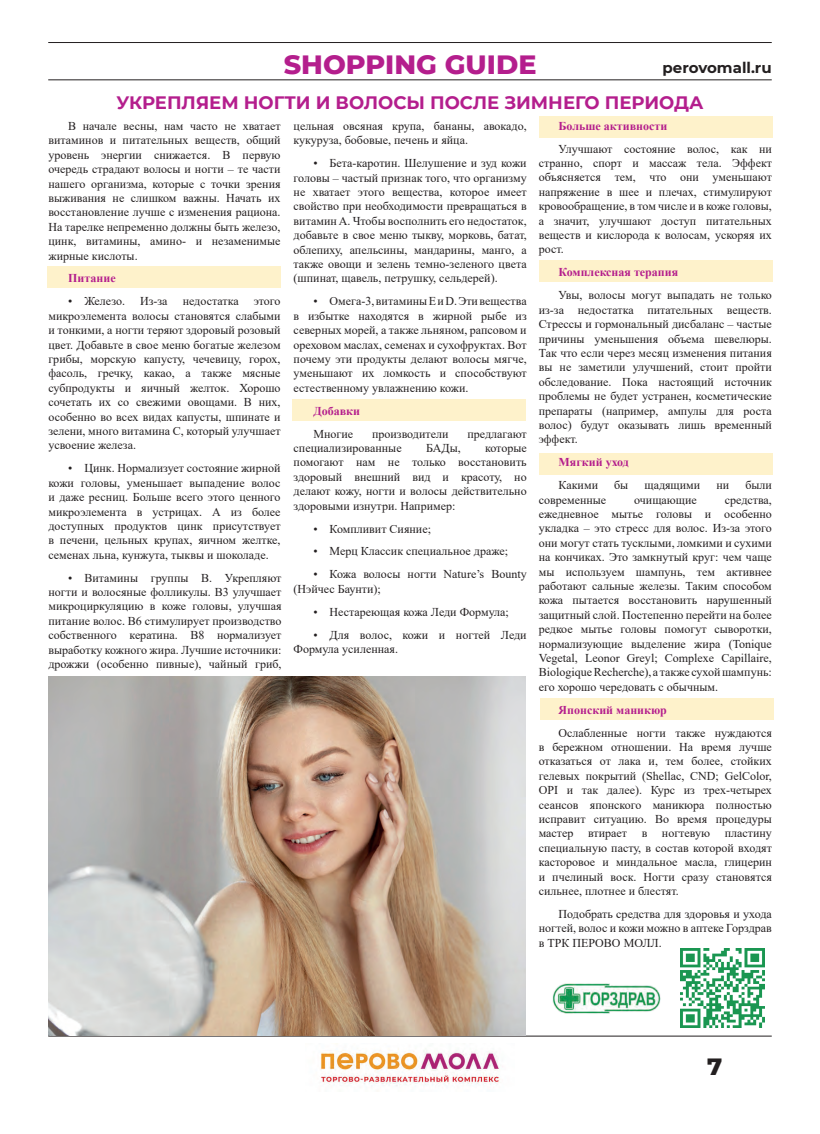
<style>
.page{position:relative;width:820px;height:1134px;background:#fff}
.page>*{position:absolute;margin:0;border:0;box-sizing:border-box;transform-origin:0 0}
.t1{font:800 27px "Montserrat";color:#b41e8d}
.t2{font:800 24px "Montserrat";color:#231f20}
.Оглавление{font:700 18px "Montserrat";color:#b41e8d}
.t3{font:700 15px "Montserrat";color:#231f20}
.Текст{font:12px/14.4px "Times New Roman";color:#231f20;text-align:justify}
.Жирный_текст_лиловый{font:700 12px "Times New Roman";color:#b41e8d}
</style>
<div class="page">
<div style="left:47px;top:266px;width:233px;height:22px;background:#fef2cb"></div>
<div style="left:292px;top:399px;width:233px;height:22px;background:#fef2cb"></div>
<div style="left:539px;top:453px;width:233px;height:21px;background:#fef2cb"></div>
<div style="left:540px;top:699px;width:233px;height:21px;background:#fef2cb"></div>
<div style="left:539px;top:261px;width:233px;height:21px;background:#fef2cb"></div>
<div style="left:539px;top:117px;width:233px;height:21px;background:#fef2cb"></div>
<img style="left:680px;top:948px;width:83px;height:79px">
<hr style="left:48px;top:42px;width:723px;height:1px;background:#231f20">
<hr style="left:48px;top:1035px;width:723px;height:1px;background:#231f20">
<hr style="left:48px;top:79px;width:723px;height:1px;background:#231f20">
<img style="left:320px;top:1050px;width:183px;height:36px">
<img style="left:48px;top:676px;width:477px;height:359px">
<img style="left:552px;top:983px;width:109px;height:31px">
<p class="t1" style="left:284px;top:44px;width:254px">SHOPPING GUIDE</p>
<p class="t3" style="left:662px;top:56px;width:111px">perovomall.ru</p>
<p class="Оглавление" style="left:116px;top:90px;width:588px">УКРЕПЛЯЕМ НОГТИ И ВОЛОСЫ ПОСЛЕ ЗИМНЕГО ПЕРИОДА</p>
<p class="Текст" style="left:48px;top:118px;width:234px;text-indent:20px">В начале весны, нам часто не хватает витаминов и питательных веществ, общий уровень энергии снижается. В первую очередь страдают волосы и ногти – те части нашего организма, которые с точки зрения выживания не слишком важны. Начать их восстановление лучше с изменения рациона.<br>На тарелке непременно должны быть железо, цинк, витамины, амино- и незаменимые жирные кислоты.</p>
<p class="Жирный_текст_лиловый" style="left:68px;top:270px;width:49px">Питание</p>
<p class="Текст" style="left:68px;top:294px;width:58px">• Железо.</p>
<p class="Текст" style="left:140px;top:294px;width:29px">Из-за</p>
<p class="Текст" style="left:183px;top:294px;width:57px">недостатка</p>
<p class="Текст" style="left:48px;top:294px;width:234px;text-indent:205px">этого микроэлемента волосы становятся слабыми и тонкими, а ногти теряют здоровый розовый цвет. Добавьте в свое меню богатые железом грибы, морскую капусту, чечевицу, горох, фасоль, гречку, какао, а также мясные субпродукты и яичный желток. Хорошо сочетать их со свежими овощами. В них, особенно во всех видах капусты, шпинате и зелени, много витамина С, который улучшает усвоение железа.</p>
<p class="Текст" style="left:48px;top:461px;width:234px;text-indent:20px">• Цинк. Нормализует состояние жирной кожи головы, уменьшает выпадение волос и даже ресниц. Больше всего этого ценного микроэлемента в устрицах. А из более доступных продуктов цинк присутствует в печени, цельных крупах, яичном желтке, семенах льна, кунжута, тыквы и шоколаде.</p>
<p class="Текст" style="left:48px;top:570px;width:234px;text-indent:20px">• Витамины группы В. Укрепляют ногти и волосяные фолликулы. B3 улучшает микроциркуляцию в коже головы, улучшая питание волос. B6 стимулирует производство собственного кератина. B8 нормализует выработку кожного жира. Лучшие источники: дрожжи (особенно пивные), чайный гриб,</p>
<p class="Текст" style="left:293px;top:118px;width:234px">цельная овсяная крупа, бананы, авокадо, кукуруза, бобовые, печень и яйца.</p>
<p class="Текст" style="left:293px;top:156px;width:234px;text-indent:20px">• Бета-каротин. Шелушение и зуд кожи головы – частый признак того, что организму не хватает этого вещества, которое имеет свойство при необходимости превращаться в витамин А. Чтобы восполнить его недостаток, добавьте в свое меню тыкву, морковь, батат, облепиху, апельсины, мандарины, манго, а также овощи и зелень темно-зеленого цвета (шпинат, щавель, петрушку, сельдерей).</p>
<p class="Текст" style="left:293px;top:294px;width:234px;text-indent:20px">• Омега-3, витамины Е и D. Эти вещества в избытке находятся в жирной рыбе из северных морей, а также льняном, рапсовом и ореховом маслах, семенах и сухофруктах. Вот почему эти продукты делают волосы мягче, уменьшают их ломкость и способствуют естественному увлажнению кожи.</p>
<p class="Жирный_текст_лиловый" style="left:313px;top:402px;width:48px">Добавки</p>
<p class="Текст" style="left:313px;top:426px;width:41px">Многие</p>
<p class="Текст" style="left:372px;top:426px;width:78px">производители</p>
<p class="Текст" style="left:467px;top:426px;width:61px">предлагают</p>
<p class="Текст" style="left:293px;top:440px;width:109px">специализированные</p>
<p class="Текст" style="left:426px;top:440px;width:36px">БАДы,</p>
<p class="Текст" style="left:293px;top:440px;width:234px;text-indent:191px">которые помогают нам не только восстановить здоровый внешний вид и красоту, но делают кожу, ногти и волосы действительно здоровыми изнутри. Например:</p>
<p class="Текст" style="left:313px;top:521px;width:119px">• Компливит Сияние;</p>
<p class="Текст" style="left:313px;top:544px;width:196px">• Мерц Классик специальное драже;</p>
<p class="Текст" style="left:293px;top:567px;width:234px;text-indent:20px">• Кожа волосы ногти Nature’s Bounty (Нэйчес Баунти);</p>
<p class="Текст" style="left:313px;top:604px;width:197px">• Нестареющая кожа Леди Формула;</p>
<p class="Текст" style="left:293px;top:627px;width:234px;text-indent:20px">• Для волос, кожи и ногтей Леди<br>Формула усиленная.</p>
<p class="Жирный_текст_лиловый" style="left:558px;top:117px;width:110px">Больше активности</p>
<p class="Текст" style="left:538px;top:141px;width:234px;text-indent:20px">Улучшают состояние волос, как ни странно, спорт и массаж тела. Эффект объясняется тем, что они уменьшают напряжение в шее и плечах, стимулируют кровообращение, в том числе и в коже головы, а значит, улучшают доступ питательных веществ и кислорода к волосам, ускоряя их рост.</p>
<p class="Жирный_текст_лиловый" style="left:558px;top:264px;width:121px">Комплексная терапия</p>
<p class="Текст" style="left:538px;top:288px;width:234px;text-indent:20px">Увы, волосы могут выпадать не только из-за недостатка питательных веществ.<br>Стрессы и гормональный дисбаланс – частые причины уменьшения объема шевелюры.<br>Так что если через месяц изменения питания вы не заметили улучшений, стоит пройти обследование. Пока настоящий источник проблемы не будет устранен, косметические препараты (например, ампулы для роста волос) будут оказывать лишь временный эффект.</p>
<p class="Жирный_текст_лиловый" style="left:558px;top:453px;width:72px">Мягкий уход</p>
<p class="Текст" style="left:558px;top:477px;width:41px">Какими</p>
<p class="Текст" style="left:614px;top:477px;width:16px">бы</p>
<p class="Текст" style="left:644px;top:477px;width:57px">щадящими</p>
<p class="Текст" style="left:716px;top:477px;width:14px">ни</p>
<p class="Текст" style="left:745px;top:477px;width:28px">были</p>
<p class="Текст" style="left:538px;top:492px;width:69px">современные</p>
<p class="Текст" style="left:634px;top:492px;width:64px">очищающие</p>
<p class="Текст" style="left:538px;top:492px;width:234px;text-indent:186px">средства, ежедневное мытье головы и особенно укладка – это стресс для волос. Из-за этого они могут стать тусклыми, ломкими и сухими на кончиках. Это замкнутый круг: чем чаще мы используем шампунь, тем активнее работают сальные железы. Таким способом кожа пытается восстановить нарушенный защитный слой. Постепенно перейти на более редкое мытье головы помогут сыворотки, нормализующие выделение жира (Tonique Vegetal, Leonor Greyl; Complexe Capillaire, Biologique Recherche), а также сухой шампунь: его хорошо чередовать с обычным.</p>
<p class="Жирный_текст_лиловый" style="left:558px;top:701px;width:110px">Японский маникюр</p>
<p class="Текст" style="left:538px;top:725px;width:234px;text-indent:20px">Ослабленные ногти также нуждаются в бережном отношении. На время лучше отказаться от лака и, тем более, стойких гелевых покрытий (Shellac, CND; GelColor, OPI и так далее). Курс из трех-четырех сеансов японского маникюра полностью исправит ситуацию. Во время процедуры мастер втирает в ногтевую пластину специальную пасту, в состав которой входят касторовое и миндальное масла, глицерин и пчелиный воск. Ногти сразу становятся сильнее, плотнее и блестят.</p>
<p class="Текст" style="left:538px;top:906px;width:234px;text-indent:20px">Подобрать средства для здоровья и ухода ногтей, волос и кожи можно в аптеке Горздрав в ТРК ПЕРОВО МОЛЛ.</p>
<p class="t2" style="left:706px;top:1049px;width:17px">7</p>
</div>
